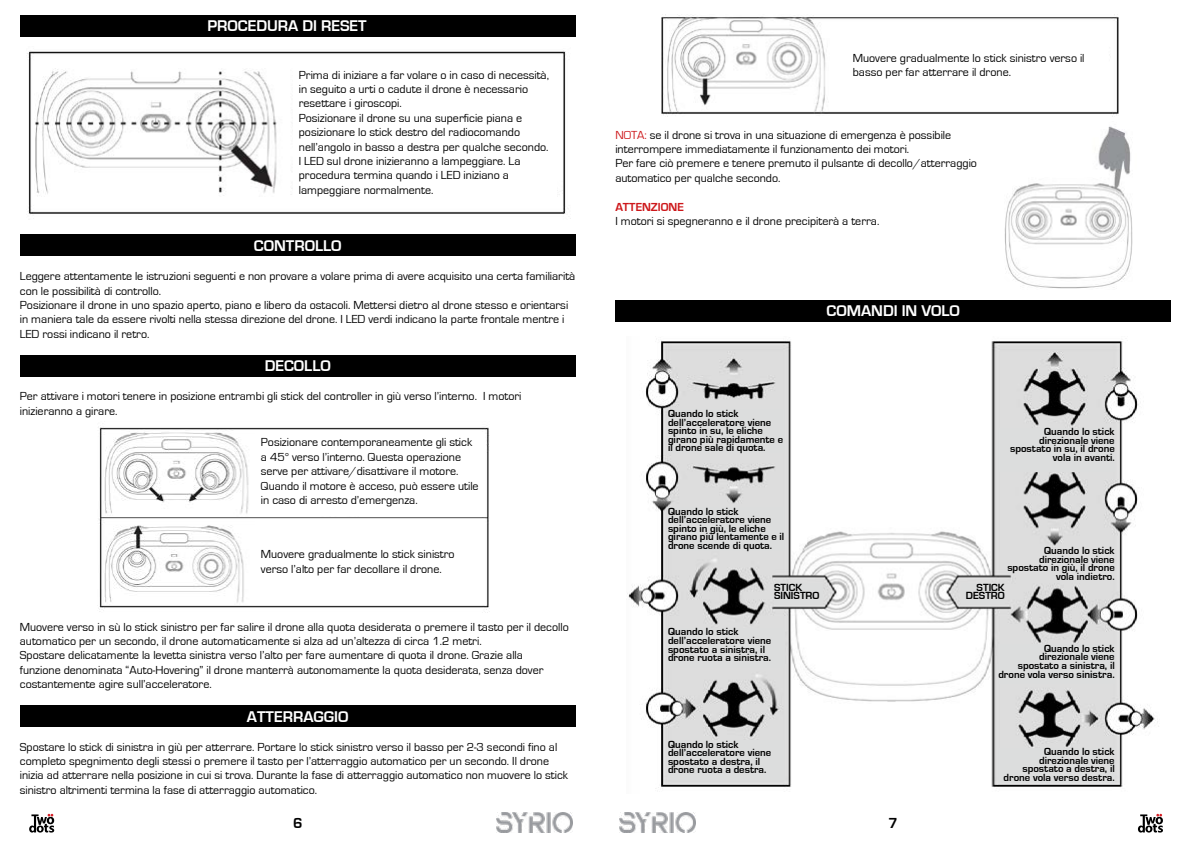
<style>
.page{position:relative;width:1191px;height:842px;background:#fff}
.page>*{position:absolute;margin:0;border:0;box-sizing:border-box;transform-origin:0 0}
.t1{font:700 16px "Eurostile";color:#fff}
.t2{font:700 15px "Eurostile";color:#000}
.t3{font:12px/14.4px "Eurostile";color:#000}
.t4{font:700 12px "Eurostile";color:#cd171a}
.t5{font:700 10.7px/8.6px "Eurostile";color:#000}
.s1{color:#cd171a}
.s2{font-size:10.9px}
</style>
<div class="page">
<svg style="left:29px;top:814px;width:25px;height:18px"></svg>
<svg style="left:1138px;top:814px;width:25px;height:18px"></svg>
<img style="left:496px;top:813px;width:76px;height:20px">
<img style="left:619px;top:813px;width:76px;height:20px">
<div style="left:20px;top:234px;width:555px;height:21px;background:#000"></div>
<div style="left:20px;top:355px;width:555px;height:21px;background:#000"></div>
<div style="left:20px;top:705px;width:555px;height:21px;background:#000"></div>
<div style="left:20px;top:15px;width:555px;height:21px;background:#000"></div>
<div style="left:615px;top:300px;width:555px;height:22px;background:#000"></div>
<img style="left:27px;top:51px;width:544px;height:168px">
<div style="left:293px;top:65px;width:263px;height:142px;background:#fff"></div>
<img style="left:98px;top:427px;width:392px;height:186px">
<img style="left:661px;top:15px;width:458px;height:100px">
<img style="left:1004px;top:126px;width:129px;height:163px">
<div style="left:996px;top:134px;width:78px;height:40px;background:#fff"></div>
<img style="left:627px;top:340px;width:532px;height:449px">
<div style="left:668px;top:628px;width:116px;height:40px;background:#dcdddd"></div>
<div style="left:998px;top:645px;width:116px;height:39px;background:#dcdddd"></div>
<div style="left:774px;top:584px;width:48px;height:20px;background:#dcdddd"></div>
<div style="left:668px;top:740px;width:116px;height:40px;background:#dcdddd"></div>
<div style="left:998px;top:748px;width:116px;height:35px;background:#dcdddd"></div>
<div style="left:668px;top:410px;width:116px;height:43px;background:#dcdddd"></div>
<div style="left:998px;top:428px;width:116px;height:43px;background:#dcdddd"></div>
<div style="left:668px;top:508px;width:116px;height:43px;background:#dcdddd"></div>
<div style="left:961px;top:584px;width:43px;height:20px;background:#dcdddd"></div>
<div style="left:255px;top:433px;width:229px;height:83px;background:#fff"></div>
<div style="left:255px;top:520px;width:229px;height:83px;background:#fff"></div>
<div style="left:847px;top:23px;width:260px;height:84px;background:#fff"></div>
<h1 class="t1" style="left:207px;top:17px;width:161px">PROCEDURA DI RESET</h1>
<p class="t3" style="left:299px;top:68px;width:252px">Prima di iniziare a far volare o in caso di necessità, in seguito a urti o cadute il drone è necessario resettare i giroscopi.<br>Posizionare il drone su una superficie piana e posizionare lo stick destro del radiocomando nell’angolo in basso a destra per qualche secondo.<br>I LED sul drone inizieranno a lampeggiare. La procedura termina quando i LED iniziano a lampeggiare normalmente.</p>
<h1 class="t1" style="left:254px;top:237px;width:89px">CONTROLLO</h1>
<p class="t3" style="left:20px;top:269px;width:557px">Leggere attentamente le istruzioni seguenti e non provare a volare prima di avere acquisito una certa familiarità con le possibilità di controllo.<br>Posizionare il drone in uno spazio aperto, piano e libero da ostacoli. Mettersi dietro al drone stesso e orientarsi in maniera tale da essere rivolti nella stessa direzione del drone. I LED verdi indicano la parte frontale mentre i LED rossi indicano il retro.</p>
<h1 class="t1" style="left:265px;top:357px;width:68px">DECOLLO</h1>
<p class="t3" style="left:20px;top:389px;width:503px">Per attivare i motori tenere in posizione entrambi gli stick del controller in giù verso l’interno. I motori inizieranno a girare.</p>
<p class="t3" style="left:261px;top:435px;width:219px">Posizionare contemporaneamente gli stick a 45° verso l’interno. Questa operazione serve per attivare/disattivare il motore.<br>Quando il motore è acceso, può essere utile in caso di arresto d’emergenza.</p>
<p class="t3" style="left:261px;top:547px;width:195px">Muovere gradualmente lo stick sinistro verso l’alto per far decollare il drone.</p>
<p class="t3" style="left:20px;top:620px;width:550px">Muovere verso in sù lo stick sinistro per far salire il drone alla quota desiderata o premere il tasto per il decollo automatico per un secondo, il drone automaticamente si alza ad un’altezza di circa 1.2 metri.<br>Spostare delicatamente la levetta sinistra verso l’alto per fare aumentare di quota il drone. Grazie alla<br>funzione denominata “Auto-Hovering” il drone manterrà autonomamente la quota desiderata, senza dover costantemente agire sull’acceleratore.</p>
<h1 class="t1" style="left:247px;top:708px;width:103px">ATTERRAGGIO</h1>
<p class="t3" style="left:20px;top:740px;width:550px">Spostare lo stick di sinistra in giù per atterrare. Portare lo stick sinistro verso il basso per 2-3 secondi fino al completo spegnimento degli stessi o premere il tasto per l’atterraggio automatico per un secondo. Il drone inizia ad atterrare nella posizione in cui si trova. Durante la fase di atterraggio automatico non muovere lo stick sinistro altrimenti termina la fase di atterraggio automatico.</p>
<p class="t3" style="left:853px;top:51px;width:233px">Muovere gradualmente lo stick sinistro verso il basso per far atterrare il drone.</p>
<p class="t3" style="left:615px;top:128px;width:363px"><span class="s1">NOTA:</span> se il drone si trova in una situazione di emergenza è possibile interrompere immediatamente il funzionamento dei motori.<br>Per fare ciò premere e tenere premuto il pulsante di decollo/atterraggio automatico per qualche secondo.</p>
<p class="t4" style="left:615px;top:200px;width:70px">ATTENZIONE</p>
<p class="t3" style="left:615px;top:214px;width:265px">I motori si spegneranno e il drone precipiterà a terra.</p>
<p class="t5" style="left:668px;top:409px;width:117px">Quando lo stick dell’acceleratore viene spinto in su, le eliche girano più rapidamente e il drone sale di quota.</p>
<p class="t5" style="left:668px;top:507px;width:118px">Quando lo stick dell’acceleratore viene spinto in giù, le eliche girano più lentamente e il drone scende di quota.</p>
<h1 class="t1" style="left:826px;top:302px;width:135px">COMANDI IN VOLO</h1>
<p class="t5" style="left:1010px;top:427px;width:106px;text-align:right">Quando lo stick direzionale viene spostato in su, il drone vola in avanti.</p>
<p class="t5" style="left:1007px;top:547px;width:109px;text-align:right">Quando lo stick direzionale viene spostato in giù, il drone vola indietro.</p>
<p class="t5" style="left:774px;top:583px;width:47px">STICK<br>SINISTRO</p>
<p class="t5" style="left:668px;top:628px;width:105px">Quando lo stick dell’acceleratore viene spostato a sinistra, il drone ruota a sinistra.</p>
<p class="t5" style="left:966px;top:583px;width:40px;text-align:right">STICK<br>DESTRO</p>
<p class="t5" style="left:998px;top:644px;width:118px;text-align:right">Quando lo stick direzionale viene spostato a sinistra, il drone vola verso <span class="s2">sinistra.</span></p>
<p class="t5" style="left:668px;top:740px;width:105px">Quando lo stick dell’acceleratore viene spostato a destra, il drone ruota a destra.</p>
<p class="t5" style="left:1003px;top:748px;width:113px;text-align:right">Quando lo stick direzionale viene spostato a destra, il drone vola verso destra.</p>
<p class="t2" style="left:293px;top:815px;width:11px">6</p>
<p class="t2" style="left:888px;top:815px;width:11px">7</p>
</div>
